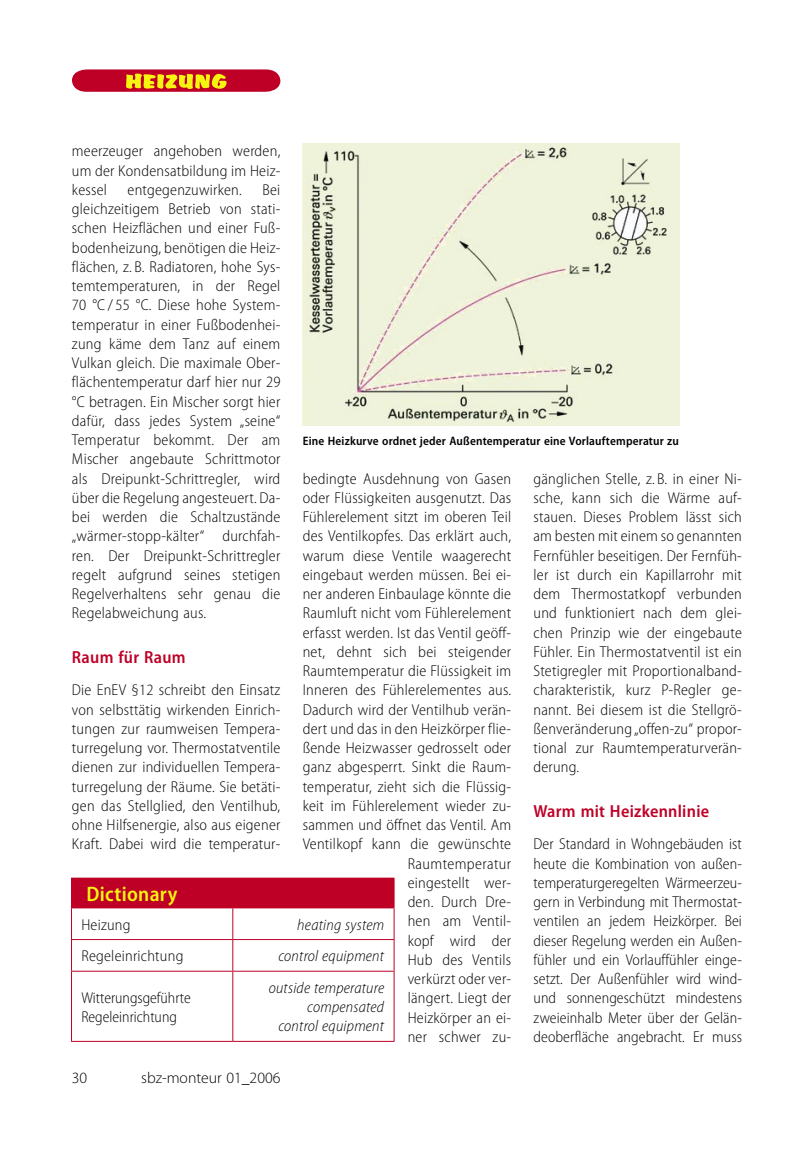
<style>
.page{position:relative;width:804px;height:1156px;background:#fff}
.page>*{position:absolute;margin:0;border:0;box-sizing:border-box;transform-origin:0 0}
._04_Grundtext{font:600 semi-condensed 21px "Myriad Pro";letter-spacing:.015em;color:#f7f410}
._06_Zwischenüberschrift{font:600 semi-condensed 17.5px "Myriad Pro";letter-spacing:.015em;color:#be0027}
._04_Grundtext-2{font:300 semi-condensed 15.75px/19.2px "Myriad Pro";letter-spacing:.015em;color:#000;text-align:justify}
._04_Grundtext-3{font:italic 300 semi-condensed 15.75px/19.2px "Myriad Pro";letter-spacing:.015em;color:#000;text-align:right}
.t1{font:300 15.75px "Myriad Pro";color:#000}
._08_BU{font:600 semi-condensed 12.25px "Myriad Pro";letter-spacing:.015em;color:#000}
</style>
<div class="page">
<svg style="left:72px;top:69px;width:208px;height:23px;background:#cd402e"></svg>
<img style="left:303px;top:144px;width:377px;height:282px">
<div style="left:71px;top:878px;width:323px;height:30px;background:#be0027"></div>
<hr style="left:71px;top:908px;width:1px;height:31px;background:#be0027">
<hr style="left:232px;top:908px;width:1px;height:31px;background:#be0027">
<hr style="left:393px;top:908px;width:1px;height:31px;background:#be0027">
<hr style="left:71px;top:939px;width:162px;height:1px;background:#be0027">
<hr style="left:71px;top:940px;width:1px;height:31px;background:#be0027">
<hr style="left:233px;top:939px;width:161px;height:1px;background:#be0027">
<hr style="left:232px;top:940px;width:1px;height:31px;background:#be0027">
<hr style="left:393px;top:940px;width:1px;height:31px;background:#be0027">
<hr style="left:71px;top:971px;width:162px;height:1px;background:#be0027">
<hr style="left:71px;top:972px;width:1px;height:69px;background:#be0027">
<hr style="left:233px;top:971px;width:161px;height:1px;background:#be0027">
<hr style="left:232px;top:972px;width:1px;height:69px;background:#be0027">
<hr style="left:393px;top:972px;width:1px;height:69px;background:#be0027">
<hr style="left:71px;top:1041px;width:162px;height:1px;background:#be0027">
<hr style="left:233px;top:1041px;width:161px;height:1px;background:#be0027">
<p class="_04_Grundtext-2" style="left:72px;top:142px;width:210px">meerzeuger angehoben werden, um der Kondensatbildung im Heiz&shy;kessel</p>
<p class="_04_Grundtext-2" style="left:128px;top:180px;width:116px">entgegenzuwirken.</p>
<p class="_04_Grundtext-2" style="left:72px;top:180px;width:210px;text-indent:190px">Bei gleichzeitigem Betrieb von stati&shy;schen Heizflächen und einer Fuß&shy;bodenheizung, benötigen die Heiz&shy;flächen, z. B. Radiatoren, hohe Sys&shy;temtemperaturen, in der Regel 70 °C / 55 °C. Diese hohe System&shy;temperatur in einer Fußbodenhei&shy;zung käme dem Tanz auf einem Vulkan gleich. Die maximale Ober&shy;flächentemperatur darf hier nur 29 °C betragen. Ein Mischer sorgt hier dafür, dass jedes System „seine“ Temperatur bekommt. Der am Mischer angebaute Schrittmotor als Dreipunkt-Schrittregler, wird über die Regelung angesteuert. Da&shy;bei werden die Schaltzustände „wärmer-stopp-kälter“ durchfah&shy;ren. Der Dreipunkt-Schrittregler regelt aufgrund seines stetigen Regelverhaltens sehr genau die Regelabweichung aus.</p>
<p class="_06_Zwischenüberschrift" style="left:72px;top:647px;width:115px">Raum für Raum</p>
<p class="_04_Grundtext-2" style="left:72px;top:681px;width:210px">Die EnEV §12 schreibt den Einsatz von selbsttätig wirkenden Einrich&shy;tungen zur raumweisen Tempera&shy;turregelung vor. Thermostatventile dienen zur individuellen Tempera&shy;turregelung der Räume. Sie betäti&shy;gen das Stellglied, den Ventilhub, ohne Hilfsenergie, also aus eigener Kraft. Dabei wird die temperatur-</p>
<p class="_08_BU" style="left:303px;top:434px;width:378px">Eine Heizkurve ordnet jeder Außentemperatur eine Vorlauftemperatur zu</p>
<p class="_04_Grundtext-2" style="left:303px;top:469px;width:210px;text-align:right">bedingte Ausdehnung von Gasen oder Flüssigkeiten ausgenutzt. Das<br>Fühlerelement sitzt im oberen Teil des Ventilkopfes. Das erklärt auch, warum diese Ventile waagerecht eingebaut werden müssen. Bei ei&shy;ner anderen Einbaulage könnte die<br>Raumluft nicht vom Fühlerelement erfasst werden. Ist das Ventil geöff&shy;net, dehnt sich bei steigender<br>Raumtemperatur die Flüssigkeit im<br>Inneren des Fühlerelementes aus.<br>Dadurch wird der Ventilhub verän&shy;dert und das in den Heizkörper flie&shy;ßende Heizwasser gedrosselt oder ganz abgesperrt. Sinkt die Raum&shy;temperatur, zieht sich die Flüssig&shy;keit im Fühlerelement wieder zu&shy;sammen und öffnet das Ventil. Am<br>Ventilkopf kann die gewünschte<br>Raumtemperatur<br>eingestellt wer-<br>den. Durch Dre-<br>hen am Ventil-<br>kopf wird der<br>Hub des Ventils<br>verkürzt oder ver-<br>längert. Liegt der<br>Heizkörper an ei-<br>ner schwer zu-</p>
<p class="_04_Grundtext-2" style="left:533px;top:469px;width:210px">gänglichen Stelle, z. B. in einer Ni&shy;sche, kann sich die Wärme auf&shy;stauen. Dieses Problem lässt sich am besten mit einem so genannten Fernfühler beseitigen. Der Fernfüh&shy;ler ist durch ein Kapillarrohr mit dem Thermostatkopf verbunden und funktioniert nach dem glei&shy;chen Prinzip wie der eingebaute Fühler. Ein Thermostatventil ist ein Stetigregler mit Proportionalband&shy;charakteristik, kurz P-Regler ge&shy;nannt. Bei diesem ist die Stellgrö&shy;ßenveränderung „offen-zu“ propor&shy;tional zur Raumtemperaturverän&shy;derung.</p>
<p class="_06_Zwischenüberschrift" style="left:533px;top:801px;width:177px">Warm mit Heizkennlinie</p>
<p class="_04_Grundtext-2" style="left:533px;top:835px;width:210px">Der Standard in Wohngebäuden ist heute die Kombination von außen&shy;temperaturgeregelten Wärmeerzeu&shy;gern in Verbindung mit Thermostat&shy;ventilen an jedem Heizkörper. Bei dieser Regelung werden ein Außen&shy;fühler und ein Vorlauffühler einge&shy;setzt. Der Außenfühler wird wind&shy;und sonnengeschützt mindestens zweieinhalb Meter über der Gelän&shy;deoberfläche angebracht. Er muss</p>
<p class="_04_Grundtext" style="left:86px;top:882px;width:92px">Dictionary</p>
<p class="_04_Grundtext-2" style="left:81px;top:915px;width:51px">Heizung</p>
<p class="_04_Grundtext-3" style="left:297px;top:915px;width:88px">heating system</p>
<p class="_04_Grundtext-2" style="left:81px;top:947px;width:103px">Regeleinrichtung</p>
<p class="_04_Grundtext-3" style="left:278px;top:947px;width:107px">control equipment</p>
<p class="_04_Grundtext-2" style="left:81px;top:988px;width:111px">Witterungsgeführte<br>Regeleinrichtung</p>
<p class="_04_Grundtext-3" style="left:269px;top:978px;width:117px">outside temperature compensated control equipment</p>
<p class="t1" style="left:72px;top:1069px;width:17px">30</p>
<p class="t1" style="left:141px;top:1069px;width:141px">sbz-monteur 01_2006</p>
</div>
